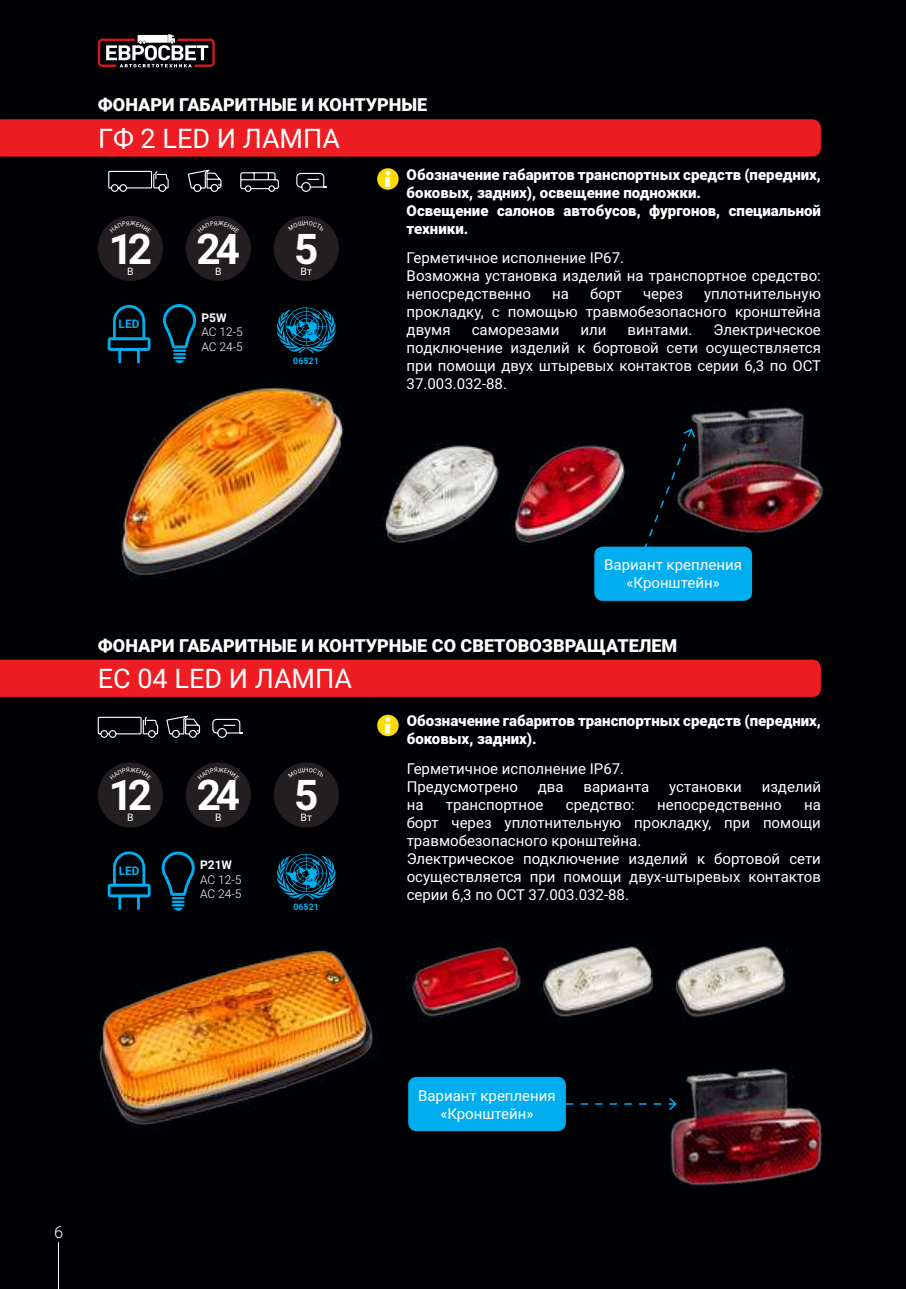
<style>
.page{position:relative;width:906px;height:1289px;background:#fff}
.page>*{position:absolute;margin:0;border:0;box-sizing:border-box;transform-origin:0 0}
.t1{font:700 42.3px "Roboto";letter-spacing:-.12em;color:#fff}
.t2{font:27px "Roboto";color:#fff}
.t3{font:900 18px "Roboto";color:#fff}
.t4{font:300 16.5px "Roboto";color:#fff}
.t5{font:15px/18px "Roboto";color:#fff}
.t6{font:900 15px/18px "Roboto";color:#fff}
.t7{font:300 12px/14.4px "Roboto";letter-spacing:-.005em;color:#fff}
.t8{font:700 12px "Roboto";color:#fff}
.t9{font:700 11.85px "Roboto";color:#00aeef}
.t10{font:10.35px "Roboto";color:#fff}
.t11{font:700 8.85px "Roboto";color:#00aeef}
</style>
<div class="page">
<div style="left:0;top:0;width:906px;height:1288px;background:#000104"></div>
<hr style="left:58px;top:1242px;width:1px;height:46px;background:#fff">
<svg style="left:97px;top:34px;width:118px;height:34px"></svg>
<img style="left:118px;top:388px;width:226px;height:191px">
<img style="left:385px;top:443px;width:240px;height:101px">
<img style="left:690px;top:407px;width:138px;height:128px">
<div style="left:98px;top:216px;width:65px;height:65px;background:#231f20;border-radius:50%"></div>
<div style="left:186px;top:216px;width:65px;height:65px;background:#231f20;border-radius:50%"></div>
<div style="left:274px;top:216px;width:65px;height:65px;background:#231f20;border-radius:50%"></div>
<svg style="left:277px;top:307px;width:58px;height:46px"></svg>
<div style="left:377px;top:168px;width:22px;height:22px;background:#ffdc01;border-radius:50%"></div>
<svg style="left:385px;top:171px;width:5px;height:4px"></svg>
<hr style="left:386px;top:177px;width:4px;height:10px;background:#fff">
<svg style="left:108px;top:304px;width:42px;height:59px"></svg>
<div style="left:0;top:119px;width:821px;height:38px;background:#ee1d23"></div>
<svg style="left:645px;top:427px;width:51px;height:119px"></svg>
<svg style="left:108px;top:170px;width:61px;height:22px"></svg>
<svg style="left:187px;top:169px;width:35px;height:23px"></svg>
<svg style="left:240px;top:172px;width:39px;height:20px"></svg>
<svg style="left:296px;top:172px;width:31px;height:20px"></svg>
<svg style="left:163px;top:304px;width:34px;height:59px"></svg>
<div style="left:594px;top:546px;width:158px;height:55px;background:#00aeef;border-radius:9px"></div>
<img style="left:99px;top:950px;width:277px;height:178px">
<img style="left:670px;top:1068px;width:153px;height:118px">
<div style="left:0;top:659px;width:821px;height:38px;background:#ee1d23"></div>
<div style="left:408px;top:1076px;width:158px;height:55px;background:#00aeef;border-radius:9px"></div>
<svg style="left:566px;top:1096px;width:112px;height:15px"></svg>
<div style="left:98px;top:762px;width:65px;height:65px;background:#231f20;border-radius:50%"></div>
<div style="left:186px;top:762px;width:65px;height:65px;background:#231f20;border-radius:50%"></div>
<div style="left:274px;top:762px;width:65px;height:65px;background:#231f20;border-radius:50%"></div>
<svg style="left:277px;top:853px;width:59px;height:46px"></svg>
<svg style="left:377px;top:714px;width:22px;height:22px"></svg>
<svg style="left:385px;top:717px;width:5px;height:4px"></svg>
<hr style="left:386px;top:723px;width:4px;height:10px;background:#fff">
<svg style="left:108px;top:851px;width:43px;height:58px"></svg>
<svg style="left:97px;top:716px;width:62px;height:22px"></svg>
<svg style="left:166px;top:715px;width:35px;height:23px"></svg>
<svg style="left:212px;top:718px;width:31px;height:20px"></svg>
<svg style="left:161px;top:851px;width:34px;height:59px"></svg>
<img style="left:407px;top:946px;width:116px;height:74px">
<img style="left:541px;top:944px;width:114px;height:76px">
<img style="left:674px;top:940px;width:113px;height:78px">
<p class="t3" style="left:98px;top:92px;width:331px">ФОНАРИ ГАБАРИТНЫЕ И КОНТУРНЫЕ</p>
<h2 class="t2" style="left:98px;top:120px;width:243px">ГФ 2 LED И ЛАМПА</h2>
<h1 class="t1" style="left:109px;top:219px;width:45px">12</h1>
<p class="t10" style="left:127px;top:264px;width:8px">В</p>
<p class="t9" style="left:119px;top:316px;width:22px">LED</p>
<h1 class="t1" style="left:197px;top:219px;width:45px">24</h1>
<p class="t10" style="left:215px;top:264px;width:8px">В</p>
<p class="t8" style="left:201px;top:309px;width:27px">Р5W</p>
<p class="t7" style="left:201px;top:324px;width:43px">АС 12-5<br>АС 24-5</p>
<h1 class="t1" style="left:294px;top:219px;width:26px">5</h1>
<p class="t10" style="left:300px;top:264px;width:13px">Вт</p>
<p class="t11" style="left:293px;top:354px;width:27px">06521</p>
<p class="t6" style="left:407px;top:165px;width:416px">Обозначение габаритов транспортных средств (передних, боковых, задних), освещение подножки.<br>Освещение салонов автобусов, фургонов, специальной техники.</p>
<p class="t5" style="left:407px;top:248px;width:416px">Герметичное исполнение IP67.<br>Возможна установка изделий на транспортное средство: непосредственно</p>
<p class="t5" style="left:552px;top:284px;width:18px">на</p>
<p class="t5" style="left:590px;top:284px;width:33px">борт</p>
<p class="t5" style="left:643px;top:284px;width:42px">через</p>
<p class="t5" style="left:407px;top:284px;width:416px;text-align:justify;text-indent:297px">уплотнительную прокладку, с помощью травмобезопасного кронштейна двумя</p>
<p class="t5" style="left:407px;top:320px;width:416px;text-align:justify;text-indent:307px">Электрическое подключение изделий к бортовой сети осуществляется при помощи двух штыревых контактов серии 6,3 по ОСТ 37.003.032-88.</p>
<p class="t5" style="left:472px;top:320px;width:89px">саморезами</p>
<p class="t5" style="left:580px;top:320px;width:27px">или</p>
<p class="t5" style="left:627px;top:320px;width:66px">винтами.</p>
<p class="t5" style="left:604px;top:555px;width:139px;text-align:center">Вариант крепления «Кронштейн»</p>
<p class="t3" style="left:98px;top:632px;width:581px">ФОНАРИ ГАБАРИТНЫЕ И КОНТУРНЫЕ СО СВЕТОВОЗВРАЩАТЕЛЕМ</p>
<h2 class="t2" style="left:98px;top:660px;width:256px">ЕС 04 LED И ЛАМПА</h2>
<h1 class="t1" style="left:109px;top:765px;width:45px">12</h1>
<p class="t10" style="left:127px;top:810px;width:8px">В</p>
<p class="t9" style="left:119px;top:862px;width:22px">LED</p>
<h1 class="t1" style="left:197px;top:765px;width:45px">24</h1>
<p class="t10" style="left:215px;top:810px;width:8px">В</p>
<p class="t8" style="left:200px;top:856px;width:34px">Р21W</p>
<p class="t7" style="left:200px;top:871px;width:43px">АС 12-5<br>АС 24-5</p>
<h1 class="t1" style="left:294px;top:765px;width:26px">5</h1>
<p class="t10" style="left:300px;top:810px;width:13px">Вт</p>
<p class="t11" style="left:293px;top:901px;width:27px">06521</p>
<p class="t6" style="left:407px;top:711px;width:416px">Обозначение габаритов транспортных средств (передних, боковых, задних).</p>
<p class="t5" style="left:407px;top:758px;width:219px">Герметичное исполнение IP67.<br>Предусмотрено</p>
<p class="t5" style="left:538px;top:776px;width:27px">два</p>
<p class="t5" style="left:583px;top:776px;width:67px">варианта</p>
<p class="t5" style="left:669px;top:776px;width:74px">установки</p>
<p class="t5" style="left:761px;top:776px;width:61px">изделий</p>
<p class="t5" style="left:407px;top:794px;width:416px;text-indent:397px">на борт через уплотнительную прокладку, при помощи травмобезопасного кронштейна.<br>Электрическое подключение изделий к бортовой сети осуществляется при помощи двух-штыревых контактов серии 6,3 по ОСТ 37.003.032-88.</p>
<p class="t5" style="left:407px;top:794px;width:18px">на</p>
<p class="t5" style="left:446px;top:794px;width:99px">транспортное</p>
<p class="t5" style="left:566px;top:794px;width:71px">средство:</p>
<p class="t5" style="left:657px;top:794px;width:126px">непосредственно</p>
<p class="t4" style="left:54px;top:1220px;width:11px">6</p>
<p class="t5" style="left:418px;top:1085px;width:139px;text-align:center">Вариант крепления «Кронштейн»</p>
</div>
